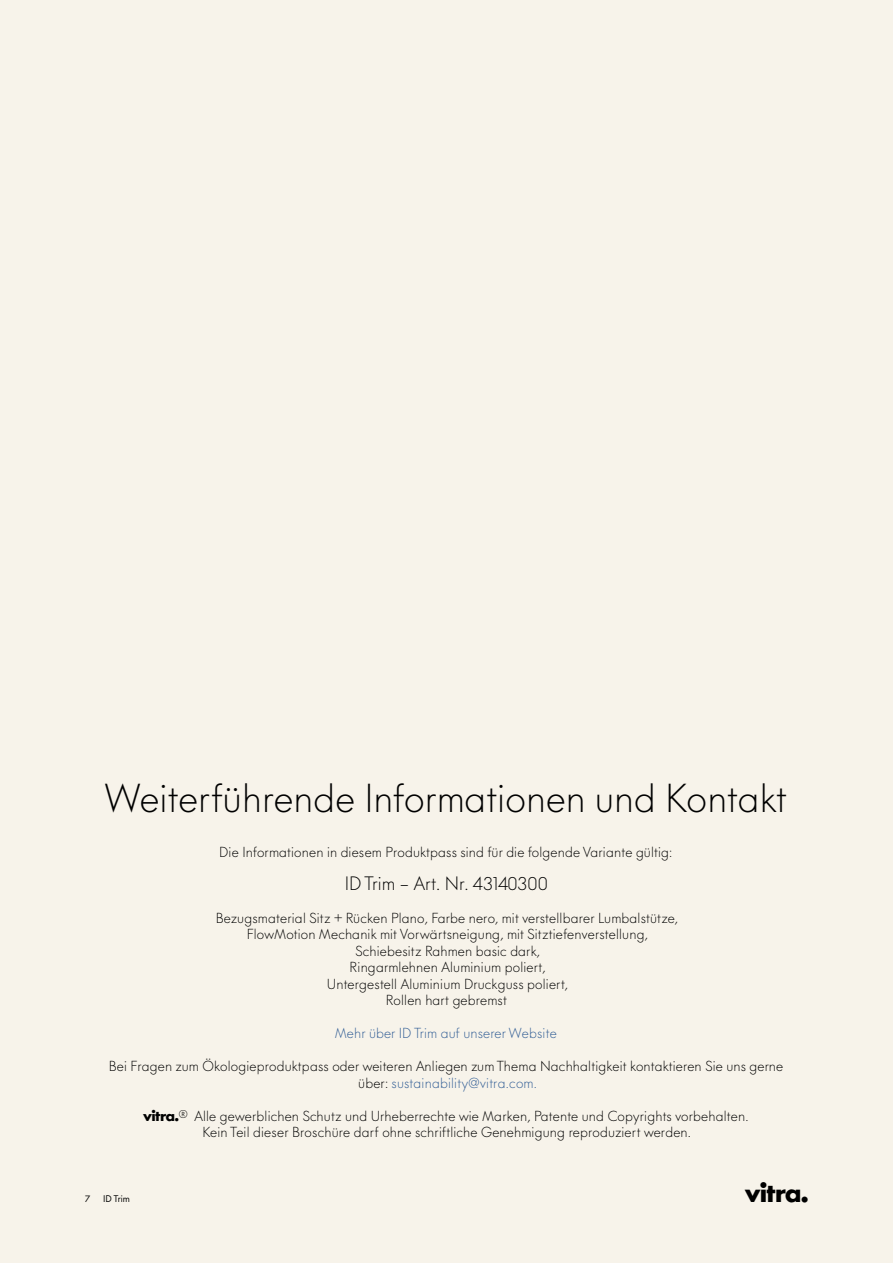
<style>
.page{position:relative;width:893px;height:1263px;background:#f7f3ea}
.page>*{position:absolute;margin:0;border:0;box-sizing:border-box;transform-origin:0 0}
.t1{font:300 37.5px "V Futura";letter-spacing:.005em;color:#000}
.t2{font:700 24px "V Futura";color:#000}
.t3{font:300 18px "V Futura";letter-spacing:.01em;color:#000}
.t4{font:300 13.5px/16.5px "V Futura";letter-spacing:.015em;color:#000;text-align:center}
.t5{font:300 13.5px "V Futura";letter-spacing:.015em;color:#325e95}
.t6{font:9px "V Futura";color:#000}
.s1{color:#325e95}
</style>
<div class="page">
<h1 class="t1" style="left:105px;top:775px;width:683px">Weiterführende Informationen und Kontakt</h1>
<p class="t4" style="left:219px;top:844px;width:455px">Die Informationen in diesem Produktpass sind für die folgende Variante gültig:</p>
<h3 class="t3" style="left:345px;top:872px;width:204px">ID Trim – Art. Nr. 43140300</h3>
<p class="t4" style="left:216px;top:910px;width:464px">Bezugsmaterial Sitz + Rücken Plano, Farbe nero, mit verstellbarer Lumbalstütze, FlowMotion Mechanik mit Vorwärtsneigung, mit Sitztiefenverstellung, Schiebesitz Rahmen basic dark,<br>Ringarmlehnen Aluminium poliert,<br>Untergestell Aluminium Druckguss poliert,<br>Rollen hart gebremst</p>
<p class="t5" style="left:335px;top:1025px;width:223px">Mehr über ID Trim auf unserer Website</p>
<p class="t4" style="left:109px;top:1058px;width:676px">Bei Fragen zum Ökologieproduktpass oder weiteren Anliegen zum Thema Nachhaltigkeit kontaktieren Sie uns gerne über: <span class="s1">sustainability@vitra.com.</span></p>
<p class="t4" style="left:143px;top:1108px;width:607px">v<sup>®</sup> Alle gewerblichen Schutz und Urheberrechte wie Marken, Patente und Copyrights vorbehalten.<br>Kein Teil dieser Broschüre darf ohne schriftliche Genehmigung reproduziert werden.</p>
<p class="t6" style="left:85px;top:1193px;width:6px">7</p>
<p class="t6" style="left:103px;top:1193px;width:28px">ID Trim</p>
<h2 class="t2" style="left:745px;top:1177px;width:64px">v</h2>
</div>
